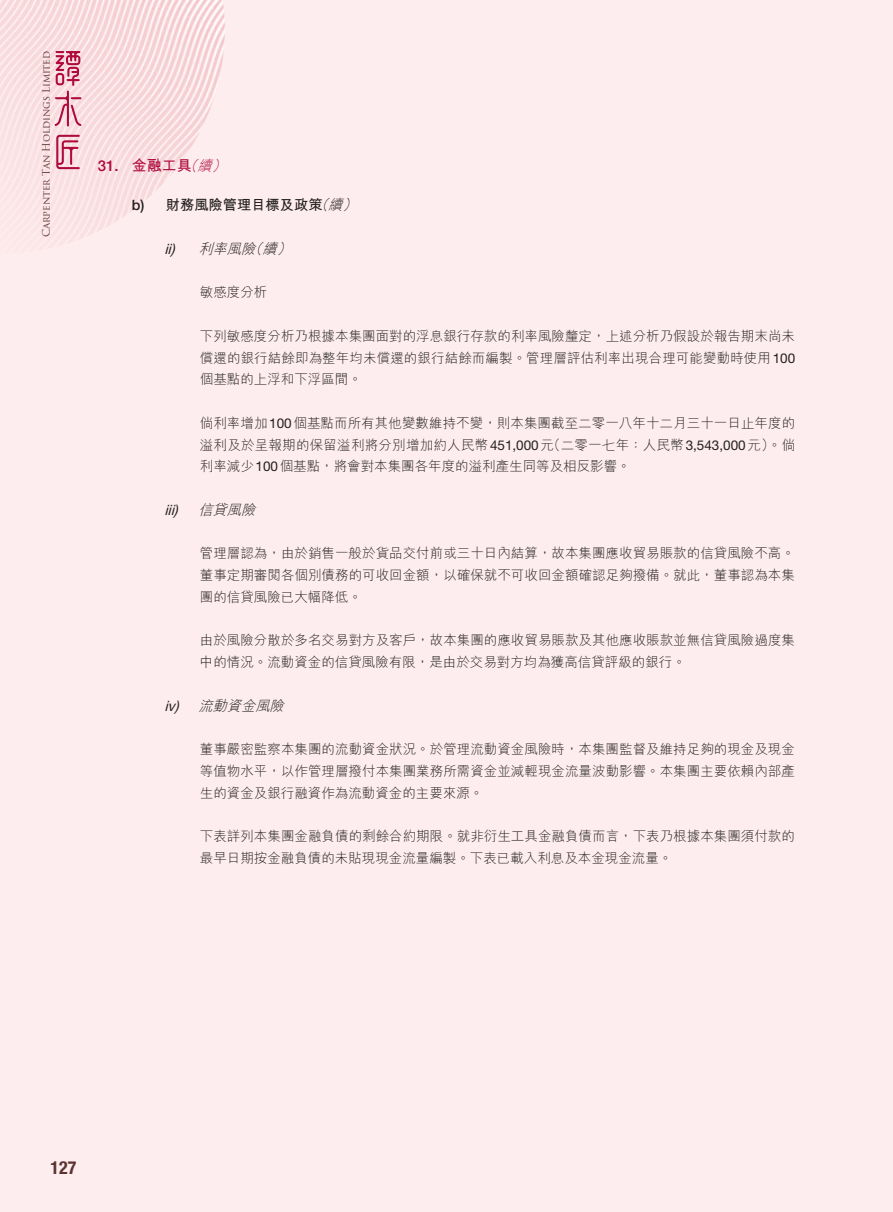
<style>
.page{position:relative;width:893px;height:1212px;background:#feedee}
.page>*{position:absolute;margin:0;border:0;box-sizing:border-box;transform-origin:0 0}
.t1{font:700 condensed 18px "Helvetica Neue LT Std";color:#5c3331}
._3__標題{font:700 15px "M Hei HK";color:#af0a3d}
._3__標題-2{font:500 15px "Helvetica Neue LT Std";color:#af0a3d}
._5__副副標題{font:italic 300 14.25px "M Hei HK";color:#231f20}
._4__副標題{font:700 14.25px "M Hei HK";color:#231f20}
._5__副副標題-2{font:italic 14.25px "Helvetica Neue LT Std";color:#231f20}
._3__標題-3{font:italic 300 14.25px "M Hei HK";color:#af0a3d}
._4__副標題-2{font:italic 300 14.25px "M Hei HK";color:#231f20}
._4__副標題-3{font:500 14.25px "Helvetica Neue LT Std";color:#231f20}
._1__內文{font:300 13.5px/21.8px "M Hei HK";color:#231f20;text-align:justify}
.t2{font:10.05px "Trajan Pro";letter-spacing:-.01em;color:#5c3331}
.s1{font-weight:300;font-style:italic;font-size:14.25px}
.s2{font-weight:300;font-style:italic}
.s3{font-family:"Helvetica Neue LT Std";font-weight:400}
</style>
<div class="page">
<img style="left:0;top:0;width:225px;height:244px">
<svg style="left:56px;top:135px;width:24px;height:34px"></svg>
<svg style="left:55px;top:51px;width:26px;height:75px"></svg>
<p class="t2" style="left:40px;top:237px;width:188px;rotate:-90deg">Carpenter Tan Holdings Limited</p>
<p class="_3__標題-2" style="left:98px;top:156px;width:22px">31.</p>
<p class="_3__標題" style="left:132px;top:154px;width:85px">金融工具<span class="s1">續</span></p>
<p class="_3__標題-3" style="left:183px;top:158px;width:20px">（</p>
<p class="_3__標題-3" style="left:212px;top:158px;width:20px">(</p>
<p class="_4__副標題-3" style="left:132px;top:197px;width:14px">b)</p>
<p class="_4__副標題" style="left:166px;top:195px;width:182px">財務風險管理目標及政策<span class="s2">續</span></p>
<p class="_4__副標題-2" style="left:314px;top:198px;width:20px">（</p>
<p class="_4__副標題-2" style="left:342px;top:198px;width:20px">(</p>
<p class="_5__副副標題-2" style="left:171px;top:240px;width:5px">)</p>
<p class="_5__副副標題-2" style="left:164px;top:240px;width:12px">ii</p>
<p class="_5__副副標題-2" style="left:174px;top:501px;width:5px">)</p>
<p class="_5__副副標題-2" style="left:164px;top:501px;width:15px">iii</p>
<p class="_5__副副標題-2" style="left:175px;top:697px;width:5px">)</p>
<p class="_5__副副標題-2" style="left:164px;top:697px;width:16px">iv</p>
<p class="_5__副副標題" style="left:198px;top:241px;width:84px">利率風險續</p>
<p class="_5__副副標題" style="left:248px;top:241px;width:20px">（</p>
<p class="_5__副副標題" style="left:277px;top:241px;width:20px">(</p>
<p class="_1__內文" style="left:200px;top:281px;width:69px">敏感度分析</p>
<p class="_1__內文" style="left:200px;top:325px;width:597px">下列敏感度分析乃根據本集團面對的浮息銀行存款的利率風險釐定，上述分析乃假設於報告期末尚未償還的銀行結餘即為整年均未償還的銀行結餘而編製。管理層評估利率出現合理可能變動時使用<span class="s3">100</span>個基點的上浮和下浮區間。</p>
<p class="_1__內文" style="left:200px;top:412px;width:597px">倘利率增加<span class="s3">100</span>個基點而所有其他變數維持不變，則本集團截至二零一八年十二月三十一日止年度的溢利及於呈報期的保留溢利將分別增加約人民幣<span class="s3">451,000</span> （元二零一七年：人民幣<span class="s3">3,543,000</span>元）。倘利率減少<span class="s3">100</span>個基點，將會對本集團各年度的溢利產生同等及相反影響。</p>
<p class="_5__副副標題" style="left:198px;top:502px;width:62px">信貸風險</p>
<p class="_1__內文" style="left:200px;top:542px;width:597px">管理層認為，由於銷售一般於貨品交付前或三十日內結算，故本集團應收貿易賬款的信貸風險不高。董事定期審閱各個別債務的可收回金額，以確保就不可收回金額確認足夠撥備。就此，董事認為本集團的信貸風險已大幅降低。</p>
<p class="_1__內文" style="left:200px;top:629px;width:597px">由於風險分散於多名交易對方及客戶，故本集團的應收貿易賬款及其他應收賬款並無信貸風險過度集中的情況。流動資金的信貸風險有限，是由於交易對方均為獲高信貸評級的銀行。</p>
<p class="_5__副副標題" style="left:198px;top:698px;width:91px">流動資金風險</p>
<p class="_1__內文" style="left:200px;top:738px;width:597px">董事嚴密監察本集團的流動資金狀況。於管理流動資金風險時，本集團監督及維持足夠的現金及現金等值物水平，以作管理層撥付本集團業務所需資金並減輕現金流量波動影響。本集團主要依賴內部產生的資金及銀行融資作為流動資金的主要來源。</p>
<p class="_1__內文" style="left:200px;top:825px;width:597px">下表詳列本集團金融負債的剩餘合約期限。就非衍生工具金融負債而言，下表乃根據本集團須付款的最早日期按金融負債的未貼現現金流量編製。下表已載入利息及本金現金流量。</p>
<h1 class="t1" style="left:51px;top:1156px;width:27px">127</h1>
</div>
